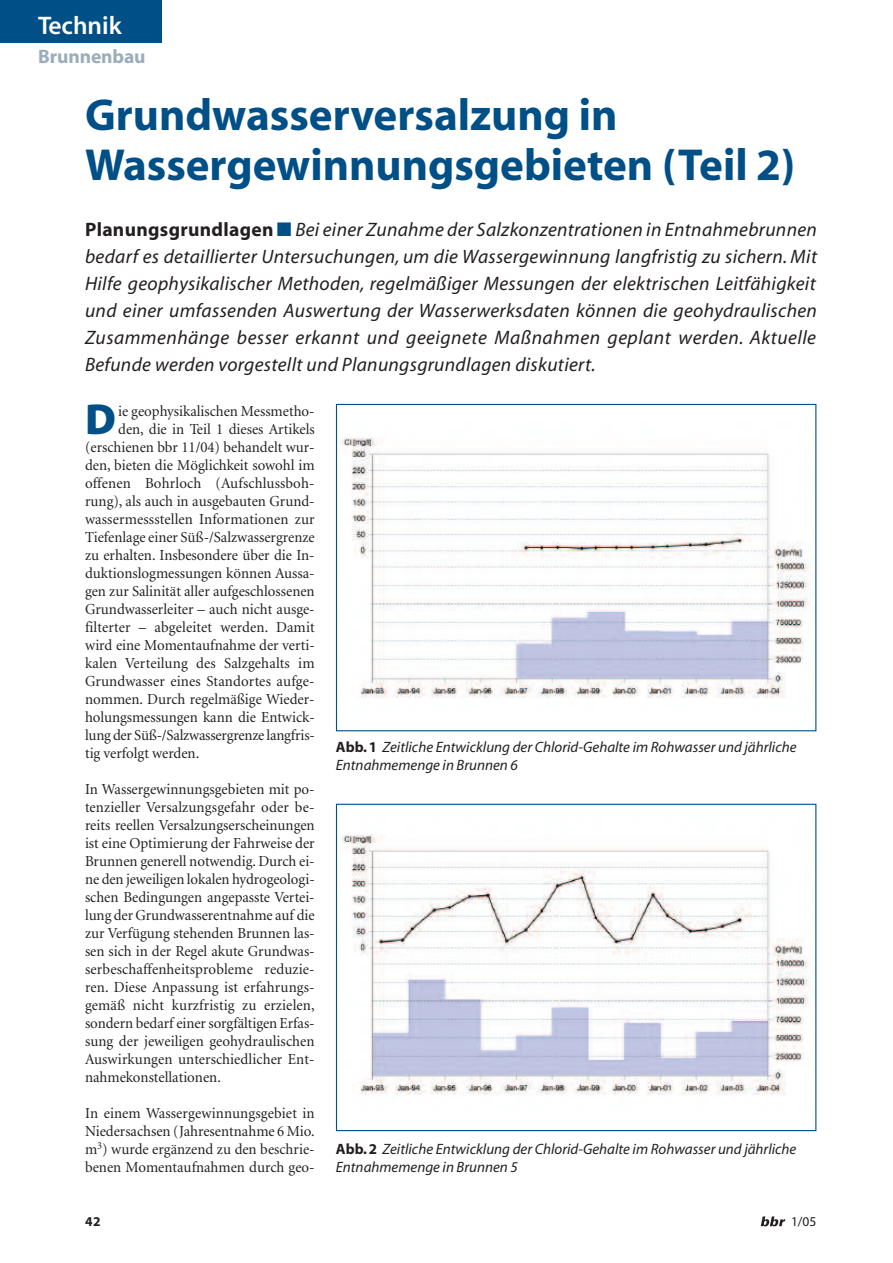
<style>
.page{position:relative;width:893px;height:1263px;background:#fff}
.page>*{position:absolute;margin:0;border:0;box-sizing:border-box;transform-origin:0 0}
.t1{font:45px/50.6px "Myriad MM.700.600";color:#004f87}
.t2{font:43.5px "Myriad MM.830.300";color:#004f87}
.t3{font:25.5px "Myriad MM.565.600";color:#fff}
.t4{font:italic 19.5px/27px "Myriad";letter-spacing:.015em;color:#231f20;text-align:justify}
.t5{font:19.5px "Myriad MM.700.600";letter-spacing:-.005em;color:#9badbd}
.t6{font:15.3px/18px "Minion";color:#231f20;text-align:justify}
.t7{font:italic 15px/18px "Myriad";color:#231f20}
.t8{font:13.5px "Myriad MM.400.600";color:#231f20}
.t9{font:13.5px "Myriad MM.700.600";color:#231f20}
.s1{font-family:"Myriad MM.700.600";font-style:normal}
.s2{color:#004f87}
</style>
<div class="page">
<div style="left:0;top:0;width:162px;height:43px;background:#004f87"></div>
<svg style="left:761px;top:1216px;width:24px;height:10px"></svg>
<img style="left:341px;top:437px;width:471px;height:261px">
<div style="left:336px;top:404px;width:480px;height:327px;border:1px solid #004f87"></div>
<img style="left:341px;top:834px;width:471px;height:261px">
<div style="left:336px;top:804px;width:480px;height:327px;border:1px solid #004f87"></div>
<h3 class="t3" style="left:38px;top:16px;width:85px">Technik</h3>
<p class="t5" style="left:38px;top:49px;width:109px">Brunnenbau</p>
<h1 class="t1" style="left:85px;top:93px;width:712px">Grundwasserversalzung in<br>Wassergewinnungsgebieten (Teil 2)</h1>
<p class="t4" style="left:85px;top:218px;width:733px"><span class="s1">Planungsgrundlagen</span> <span class="s2">■</span> Bei einer Zunahme der Salzkonzentrationen in Entnahmebrunnen bedarf es detaillierter Untersuchungen, um die Wassergewinnung langfristig zu sichern. Mit Hilfe geophysikalischer Methoden, regelmäßiger Messungen der elektrischen Leitfähigkeit und einer umfassenden Auswertung der Wasserwerksdaten können die geohydraulischen Zusammenhänge besser erkannt und geeignete Maßnahmen geplant werden. Aktuelle Befunde werden vorgestellt und Planungsgrundlagen diskutiert.</p>
<h2 class="t2" style="left:85px;top:403px;width:32px">D</h2>
<p class="t6" style="left:118px;top:403px;width:198px">ie geophysikalischen Messmetho-</p>
<p class="t6" style="left:118px;top:421px;width:198px">den, die in Teil 1 dieses Artikels</p>
<p class="t6" style="left:85px;top:439px;width:231px">(erschienen bbr 11/04) behandelt wur-</p>
<p class="t6" style="left:85px;top:457px;width:231px">den, bieten die Möglichkeit sowohl im</p>
<p class="t6" style="left:85px;top:475px;width:231px">offenen Bohrloch (Aufschlussboh-</p>
<p class="t6" style="left:85px;top:493px;width:231px">rung), als auch in ausgebauten Grund-</p>
<p class="t6" style="left:85px;top:511px;width:231px">wassermessstellen Informationen zur</p>
<p class="t6" style="left:85px;top:529px;width:231px">Tiefenlage einer Süß-/Salzwassergrenze</p>
<p class="t6" style="left:85px;top:547px;width:231px">zu erhalten. Insbesondere über die In-</p>
<p class="t6" style="left:85px;top:565px;width:231px">duktionslogmessungen können Aussa-</p>
<p class="t6" style="left:85px;top:583px;width:231px">gen zur Salinität aller aufgeschlossenen</p>
<p class="t6" style="left:85px;top:601px;width:231px">Grundwasserleiter – auch nicht ausge-</p>
<p class="t6" style="left:85px;top:619px;width:231px">filterter – abgeleitet werden. Damit</p>
<p class="t6" style="left:85px;top:637px;width:231px">wird eine Momentaufnahme der verti-</p>
<p class="t6" style="left:85px;top:655px;width:231px">kalen Verteilung des Salzgehalts im</p>
<p class="t6" style="left:85px;top:673px;width:231px">Grundwasser eines Standortes aufge-</p>
<p class="t6" style="left:85px;top:691px;width:231px">nommen. Durch regelmäßige Wieder-</p>
<p class="t6" style="left:85px;top:709px;width:231px">holungsmessungen kann die Entwick-</p>
<p class="t6" style="left:85px;top:727px;width:231px">lung der Süß-/Salzwassergrenze langfris-</p>
<p class="t6" style="left:85px;top:745px;width:116px">tig verfolgt werden.</p>
<p class="t6" style="left:85px;top:781px;width:231px">In Wassergewinnungsgebieten mit po&shy;tenzieller Versalzungsgefahr oder be&shy;reits reellen Versalzungserscheinungen ist eine Optimierung der Fahrweise der Brunnen generell notwendig. Durch ei&shy;ne den jeweiligen lokalen hydrogeologi&shy;schen Bedingungen angepasste Vertei&shy;lung der Grundwasserentnahme auf die zur Verfügung stehenden Brunnen las&shy;sen sich in der Regel akute Grundwas&shy;serbeschaffenheitsprobleme reduzie&shy;ren. Diese Anpassung ist erfahrungs&shy;gemäß nicht kurzfristig zu erzielen, sondern bedarf einer sorgfältigen Erfas&shy;sung der jeweiligen geohydraulischen Auswirkungen unterschiedlicher Ent&shy;nahmekonstellationen.</p>
<p class="t6" style="left:85px;top:1105px;width:231px">In einem Wassergewinnungsgebiet in Niedersachsen (Jahresentnahme 6 Mio. m<sup>3</sup>) wurde ergänzend zu den beschrie&shy;benen Momentaufnahmen durch geo-</p>
<p class="t7" style="left:336px;top:740px;width:462px"><span class="s1">Abb. 1</span> Zeitliche Entwicklung der Chlorid-Gehalte im Rohwasser und jährliche<br>Entnahmemenge in Brunnen 6</p>
<p class="t7" style="left:336px;top:1141px;width:462px"><span class="s1">Abb.2</span> Zeitliche Entwicklung der Chlorid-Gehalte im Rohwasser und jährliche<br>Entnahmemenge in Brunnen 5</p>
<p class="t9" style="left:85px;top:1216px;width:17px">42</p>
<p class="t8" style="left:791px;top:1217px;width:27px">1/05</p>
</div>
